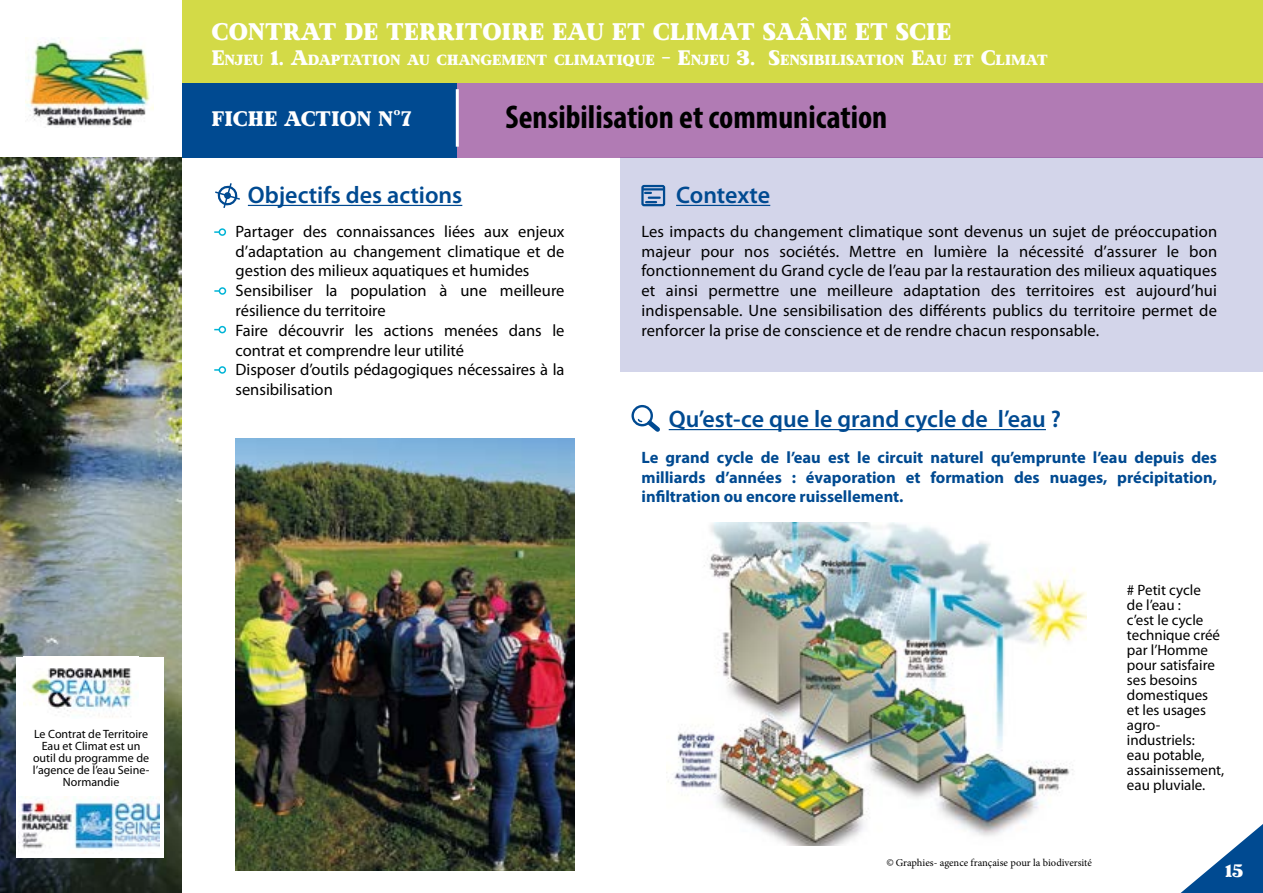
<style>
.page{position:relative;width:1263px;height:893px;background:#fff}
.page>*{position:absolute;margin:0;border:0;box-sizing:border-box;transform-origin:0 0}
.t1{font:700 condensed 33px "Myriad Pro";color:#000}
.t2{font:600 24px "Myriad Pro";color:#004a91}
.t3{font:24px "Made Winter Solid";letter-spacing:-.01em;color:#fff}
.t4{font:21px "Made Winter Solid";letter-spacing:-.01em;color:#fff}
.t5{font:18px "Made Winter Solid";color:#fff}
.t6{font:16.5px/19.8px "Myriad Pro";color:#000}
.t7{font:700 16.5px/19.8px "Myriad Pro";color:#004a91;text-align:justify}
.t8{font:15px/15px "Myriad Pro";color:#000}
.t9{font:14.7px "Made Winter Solid";letter-spacing:-.01em;color:#fff}
.t10{font:12px/12px "Myriad Pro";color:#000;text-align:center}
.t11{font:10.5px "Minion Pro";color:#000}
.s1{font-size:21px}
.s2{font-family:"Myriad Pro";font-style:italic;font-stretch:condensed}
</style>
<div class="page">
<div style="left:621px;top:157px;width:642px;height:215px;background:#d3d5ea"></div>
<hr style="left:248px;top:205px;width:214px;height:1px;background:#004a91">
<div style="left:219px;top:228px;width:7px;height:8px;border:2px solid #00b4d6;border-radius:50%"></div>
<div style="left:219px;top:326px;width:7px;height:7px;border:2px solid #00b4d6;border-radius:50%"></div>
<img style="left:26px;top:39px;width:127px;height:88px">
<div style="left:219px;top:287px;width:7px;height:8px;border:2px solid #00b4d6;border-radius:50%"></div>
<hr style="left:676px;top:205px;width:94px;height:1px;background:#004a91">
<hr style="left:669px;top:429px;width:377px;height:1px;background:#004a91">
<div style="left:641px;top:185px;width:24px;height:21px;border:2px solid #004a91;border-radius:2px"></div>
<hr style="left:642px;top:188px;width:22px;height:2px;background:#004a91">
<svg style="left:645px;top:192px;width:15px;height:11px"></svg>
<svg style="left:215px;top:183px;width:25px;height:25px"></svg>
<div style="left:631px;top:405px;width:22px;height:21px;border:2px solid #004a91;border-radius:50%"></div>
<svg style="left:637px;top:416px;width:23px;height:16px"></svg>
<img style="left:0;top:157px;width:181px;height:736px">
<div style="left:16px;top:657px;width:148px;height:201px;background:#fff"></div>
<div style="left:182px;top:83px;width:275px;height:74px;background:#004a91"></div>
<div style="left:457px;top:83px;width:806px;height:74px;background:#b17bb4"></div>
<div style="left:182px;top:0;width:1081px;height:83px;background:#d3da47"></div>
<hr style="left:456px;top:89px;width:3px;height:58px;background:#fff">
<img style="left:24px;top:668px;width:108px;height:49px">
<img style="left:18px;top:797px;width:141px;height:53px">
<img style="left:668px;top:522px;width:418px;height:323px">
<img style="left:235px;top:439px;width:339px;height:431px">
<div style="left:219px;top:366px;width:7px;height:8px;border:2px solid #00b4d6;border-radius:50%"></div>
<svg style="left:1180px;top:824px;width:83px;height:69px"></svg>
<p class="t10" style="left:33px;top:728px;width:118px">Le Contrat de Territoire<br>Eau et Climat est un outil du programme de l’agence de l’eau Seine-<br>Normandie</p>
<h2 class="t3" style="left:211px;top:16px;width:741px">CONTRAT DE TERRITOIRE EAU ET CLIMAT SAÂNE ET SCIE</h2>
<p class="t9" style="left:211px;top:51px;width:838px"><span class="s1">E</span>NJEU <span class="s1">1. A</span>DAPTATION AU CHANGEMENT CLIMATIQUE <span class="s1">- E</span>NJEU <span class="s1">3. S</span>ENSIBILISATION <span class="s1">E</span>AU ET <span class="s1">C</span>LIMAT</p>
<p class="t4" style="left:211px;top:105px;width:202px">FICHE ACTION N°7</p>
<h1 class="t1" style="left:505px;top:96px;width:383px">Sensibilisation et communication</h1>
<h2 class="t2" style="left:248px;top:180px;width:216px">Objectifs des actions</h2>
<p class="t6" style="left:235px;top:221px;width:330px">Partager des connaissances liées aux enjeux d’adaptation au changement climatique et de gestion des milieux aquatiques et humides Sensibiliser la population à une meilleure résilience du territoire<br>Faire découvrir les actions menées dans le contrat et comprendre leur utilité<br>Disposer d’outils pédagogiques nécessaires à la sensibilisation</p>
<h2 class="t2" style="left:676px;top:180px;width:96px">Contexte</h2>
<p class="t6" style="left:641px;top:221px;width:577px;text-align:justify">Les impacts du changement climatique sont devenus un sujet de préoccupation majeur pour nos sociétés. Mettre en lumière la nécessité d’assurer le bon fonctionnement du Grand cycle de l’eau par la restauration des milieux aquatiques et ainsi permettre une meilleure adaptation des territoires est aujourd’hui indispensable. Une sensibilisation des différents publics du territoire permet de renforcer la prise de conscience et de rendre chacun responsable.</p>
<h2 class="t2" style="left:669px;top:404px;width:394px">Qu’est-ce que le grand cycle de l’eau ?</h2>
<p class="t7" style="left:641px;top:447px;width:577px">Le grand cycle de l’eau est le circuit naturel qu’emprunte l’eau depuis des milliards d’années : évaporation et formation des nuages, précipitation, infiltration ou encore ruissellement.</p>
<p class="t11" style="left:886px;top:855px;width:207px"><span class="s2">©</span> Graphies- agence française pour la biodiversité</p>
<p class="t8" style="left:1127px;top:582px;width:99px"># Petit cycle<br>de l’eau :<br>c’est le cycle technique créé par l’Homme pour satisfaire ses besoins domestiques et les usages agro&shy;industriels:<br>eau potable, assainissement, eau pluviale.</p>
<p class="t5" style="left:1225px;top:858px;width:19px">15</p>
</div>
